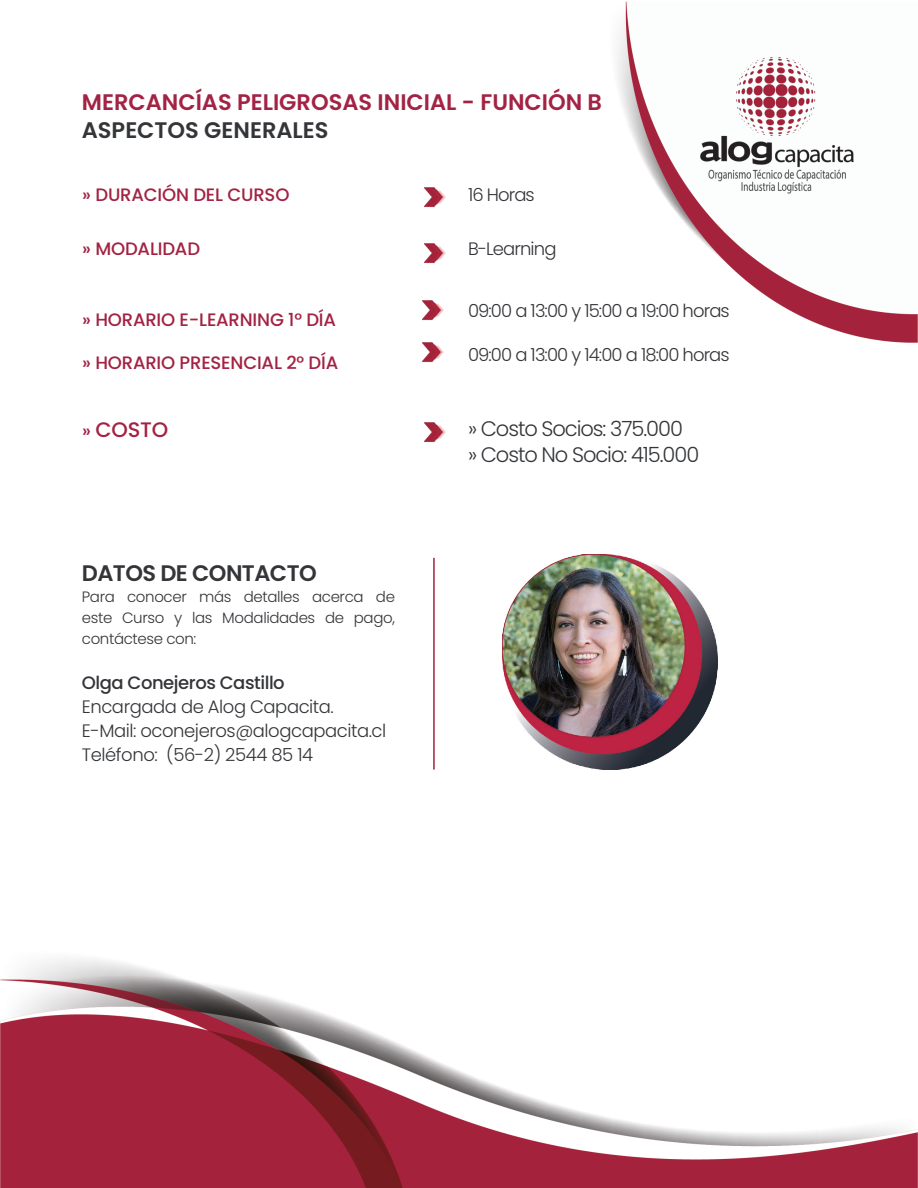
<style>
.page{position:relative;width:918px;height:1188px;background:#fff}
.page>*{position:absolute;margin:0;border:0;box-sizing:border-box;transform-origin:0 0}
.t1{font:600 22.5px "Poppins";color:#a22343}
.t2{font:600 22.5px "Poppins";color:#333538}
.t3{font:600 22.5px "Poppins";letter-spacing:-.025em;color:#333538}
.t4{font:300 21px "Poppins";letter-spacing:-.05em;color:#333538}
.t5{font:500 21px "Poppins";letter-spacing:-.01em;color:#a22343}
.t6{font:300 18px "Poppins";letter-spacing:-.025em;color:#333538}
.t7{font:500 18px "Poppins";letter-spacing:-.01em;color:#a22343}
.t8{font:300 18px "Poppins";letter-spacing:-.05em;color:#333538}
.t9{font:500 18px "Poppins";letter-spacing:-.025em;color:#333538}
.t10{font:300 15px/21px "Poppins";letter-spacing:-.025em;color:#333538;text-align:justify}
.s1{font-size:18px}
</style>
<div class="page">
<img style="left:0;top:1px;width:918px;height:1187px">
<img style="left:700px;top:54px;width:154px;height:141px">
<hr style="left:433px;top:558px;width:2px;height:212px;background:#a02341">
<img style="left:424px;top:186px;width:21px;height:21px">
<img style="left:424px;top:243px;width:21px;height:21px">
<img style="left:423px;top:299px;width:21px;height:22px">
<img style="left:503px;top:555px;width:214px;height:215px">
<img style="left:424px;top:422px;width:21px;height:21px">
<img style="left:423px;top:341px;width:21px;height:22px">
<p class="t1" style="left:82px;top:89px;width:522px">MERCANCÍAS PELIGROSAS INICIAL - FUNCIÓN B</p>
<p class="t2" style="left:82px;top:117px;width:248px">ASPECTOS GENERALES</p>
<p class="t7" style="left:82px;top:184px;width:209px">» DURACIÓN DEL CURSO</p>
<p class="t6" style="left:468px;top:184px;width:68px">16 Horas</p>
<p class="t7" style="left:82px;top:238px;width:119px">» MODALIDAD</p>
<p class="t8" style="left:468px;top:238px;width:90px">B-Learning</p>
<p class="t7" style="left:82px;top:309px;width:255px">» HORARIO E-LEARNING 1° DÍA</p>
<p class="t7" style="left:82px;top:352px;width:257px">» HORARIO PRESENCIAL 2° DÍA</p>
<p class="t8" style="left:468px;top:301px;width:263px">09:00 a 13:00 y 15:00 a 19:00 horas</p>
<p class="t8" style="left:468px;top:344px;width:263px">09:00 a 13:00 y 14:00 a 18:00 horas</p>
<p class="t5" style="left:82px;top:417px;width:87px"><span class="s1">»</span> COSTO</p>
<p class="t4" style="left:468px;top:417px;width:216px">» Costo Socios: 375.000</p>
<p class="t4" style="left:468px;top:442px;width:233px">» Costo No Socio: 415.000</p>
<p class="t3" style="left:82px;top:561px;width:236px">DATOS DE CONTACTO</p>
<p class="t10" style="left:82px;top:587px;width:315px">Para conocer más detalles acerca de este Curso y las Modalidades de pago, contáctese con:</p>
<p class="t9" style="left:82px;top:673px;width:204px">Olga Conejeros Castillo</p>
<p class="t6" style="left:82px;top:697px;width:254px">Encargada de Alog Capacita.</p>
<p class="t6" style="left:82px;top:721px;width:306px">E-Mail: oconejeros@alogcapacita.cl</p>
<p class="t6" style="left:82px;top:745px;width:233px">Teléfono: (56-2) 2544 85 14</p>
</div>
